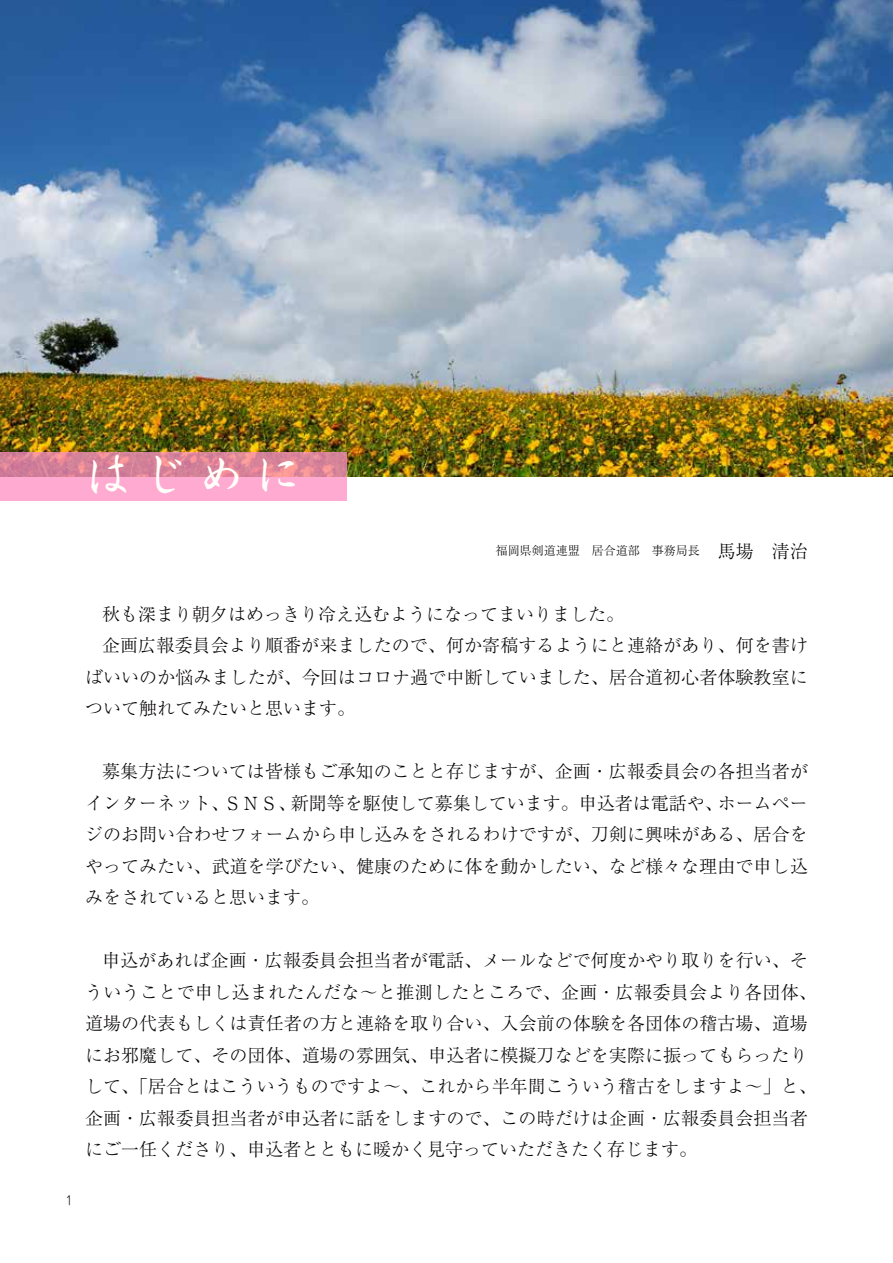
<style>
.page{position:relative;width:893px;height:1263px;background:#fff}
.page>*{position:absolute;margin:0;border:0;box-sizing:border-box;transform-origin:0 0}
.t1{font:45px "Shinsei Kai Pro CBSK1";color:#fffefa}
.t2{font:300 18px/31.5px "Ryumin Pro";letter-spacing:.005em;color:#040000;text-align:justify}
.t3{font:300 12px "Ryumin Pro";color:#040000}
.t4{font:300 12px "Jun 101 Pro";color:#000}
.s1{font-size:18px}
</style>
<div class="page">
<img style="left:0;top:0;width:893px;height:476px">
<svg style="left:0;top:452px;width:347px;height:48px;background:#ec97b3"></svg>
<h1 class="t1" style="left:85px;top:440px;width:217px">はじめに</h1>
<p class="t3" style="left:496px;top:541px;width:313px">福岡県剣道連盟　居合道部　事務局長<span class="s1">　馬場　清治</span></p>
<p class="t2" style="left:102px;top:597px;width:523px">秋も深まり朝夕はめっきり冷え込むようになってまいりました。</p>
<p class="t2" style="left:102px;top:628px;width:707px">企画広報委員会より順番が来ましたので、何か寄稿するようにと連絡があり、何を書け</p>
<p class="t2" style="left:85px;top:660px;width:724px">ばいいのか悩みましたが、今回はコロナ過で中断していました、居合道初心者体験教室に</p>
<p class="t2" style="left:85px;top:691px;width:271px">ついて触れてみたいと思います。</p>
<p class="t2" style="left:85px;top:754px;width:724px;text-indent:17px">募集方法については皆様もご承知のことと存じますが、企画・広報委員会の各担当者がインターネット、ＳＮＳ、新聞等を駆使して募集しています。申込者は電話や、ホームページのお問い合わせフォームから申し込みをされるわけですが、刀剣に興味がある、居合をやってみたい、武道を学びたい、健康のために体を動かしたい、など様々な理由で申し込みをされていると思います。</p>
<p class="t4" style="left:66px;top:1190px;width:9px">1</p>
<p class="t2" style="left:85px;top:943px;width:733px;text-align:left;text-indent:17px">申込があれば企画・広報委員会担当者が電話、メールなどで何度かやり取りを行い、そういうことで申し込まれたんだな～と推測したところで、企画・広報委員会より各団体、道場の代表もしくは責任者の方と連絡を取り合い、入会前の体験を各団体の稽古場、道場にお邪魔して、その団体、道場の雰囲気、申込者に模擬刀などを実際に振ってもらったりして、「居合とはこういうものですよ～、これから半年間こういう稽古をしますよ～」と、企画・広報委員担当者が申込者に話をしますので、この時だけは企画・広報委員会担当者にご一任くださり、申込者とともに暖かく見守っていただきたく存じます。</p>
</div>
